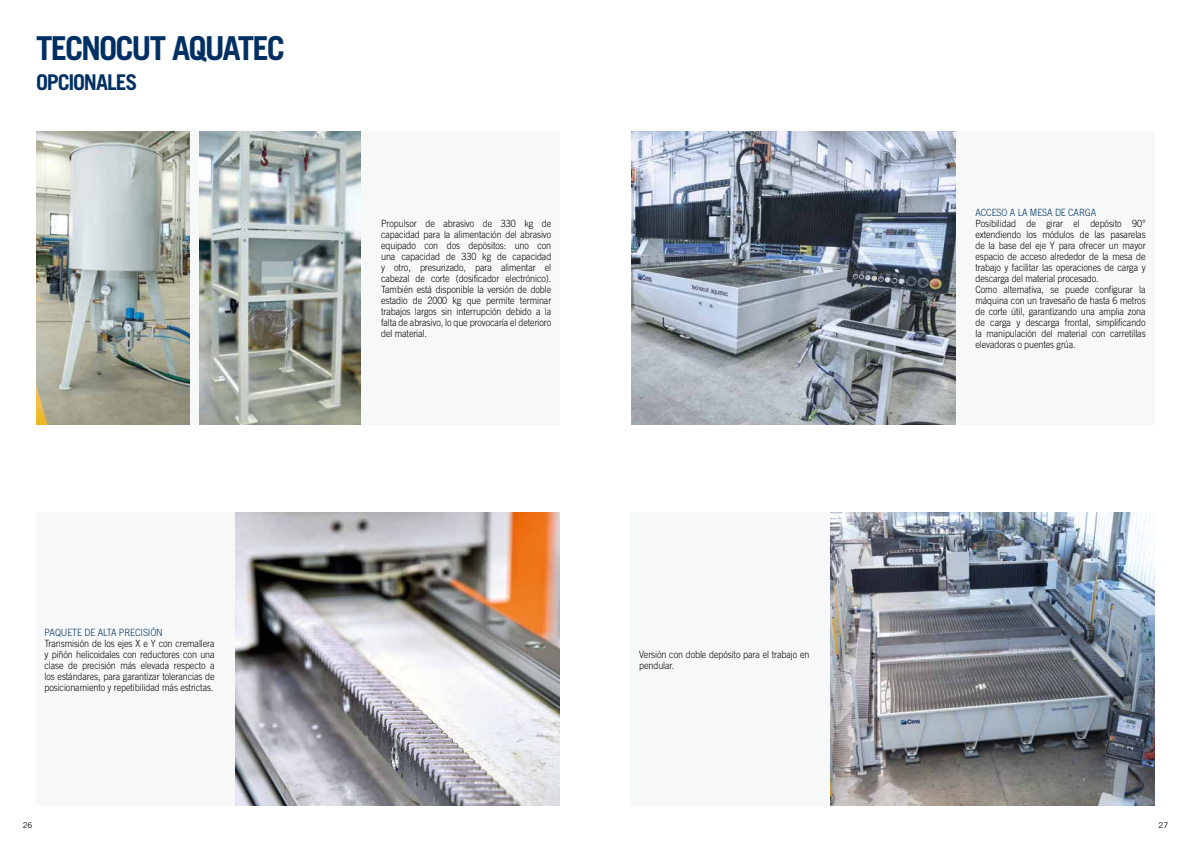
<style>
.page{position:relative;width:1191px;height:842px;background:#fff}
.page>*{position:absolute;margin:0;border:0;box-sizing:border-box;transform-origin:0 0}
.t1{font:700 33px "Trade Gothic LT Std";letter-spacing:-.065em;color:#003063}
.t2{font:700 21.7px "Trade Gothic LT Std";letter-spacing:-.055em;color:#003063}
.t3{font:300 10px/11px "Trade Gothic LT Std";letter-spacing:-.01em;color:#000;scale:.9 1}
.t4{font:300 10px "Trade Gothic LT Std";letter-spacing:-.01em;color:#003063;scale:.9 1}
.t5{font:8px "Trade Gothic LT Std";color:#000}
</style>
<div class="page">
<div style="left:631px;top:132px;width:524px;height:293px;background:#f7f9f9"></div>
<img style="left:631px;top:132px;width:324px;height:293px">
<div style="left:630px;top:513px;width:524px;height:293px;background:#f7f9f9"></div>
<img style="left:830px;top:513px;width:325px;height:293px">
<div style="left:36px;top:132px;width:524px;height:293px;background:#f7f9f9"></div>
<div style="left:36px;top:513px;width:523px;height:293px;background:#f7f9f9"></div>
<img style="left:36px;top:132px;width:153px;height:293px">
<img style="left:200px;top:132px;width:160px;height:293px">
<img style="left:235px;top:513px;width:324px;height:293px">
<h1 class="t1" style="left:36px;top:28px;width:251px">TECNOCUT AQUATEC</h1>
<h2 class="t2" style="left:36px;top:69px;width:103px">OPCIONALES</h2>
<p class="t3" style="left:381px;top:218px;width:191px;text-align:justify">Propulsor de abrasivo de 330 kg de capacidad para la alimentación del abrasivo equipado con dos depósitos: uno con una capacidad de 330 kg de capacidad y otro, presurizado, para alimentar el cabezal de corte (dosificador electrónico).<br>También está disponible la versión de doble estadio de 2000 kg que permite terminar trabajos largos sin interrupción debido a la falta de abrasivo, lo que provocaría el deterioro del material.</p>
<p class="t4" style="left:45px;top:626px;width:133px">PAQUETE DE ALTA PRECISIÓN</p>
<p class="t3" style="left:45px;top:637px;width:191px;text-align:justify">Transmisión de los ejes X e Y con cremallera y piñón helicoidales con reductores con una clase de precisión más elevada respecto a los estándares, para garantizar tolerancias de posicionamiento y repetibilidad más estrictas.</p>
<p class="t3" style="left:639px;top:648px;width:191px">Versión con doble depósito para el trabajo en pendular.</p>
<p class="t4" style="left:975px;top:206px;width:136px">ACCESO A LA MESA DE CARGA</p>
<p class="t3" style="left:975px;top:218px;width:191px">Posibilidad de girar el depósito 90° extendiendo los módulos de las pasarelas de la base del eje Y para ofrecer un mayor espacio de acceso alrededor de la mesa de trabajo y facilitar las operaciones de carga y descarga del material procesado.<br>Como alternativa, se puede configurar la máquina con un travesaño de hasta 6 metros de corte útil, garantizando una amplia zona de carga y descarga frontal, simplificando la manipulación del material con carretillas elevadoras o puentes grúa.</p>
<p class="t5" style="left:23px;top:820px;width:11px">26</p>
<p class="t5" style="left:1158px;top:820px;width:11px">27</p>
</div>
